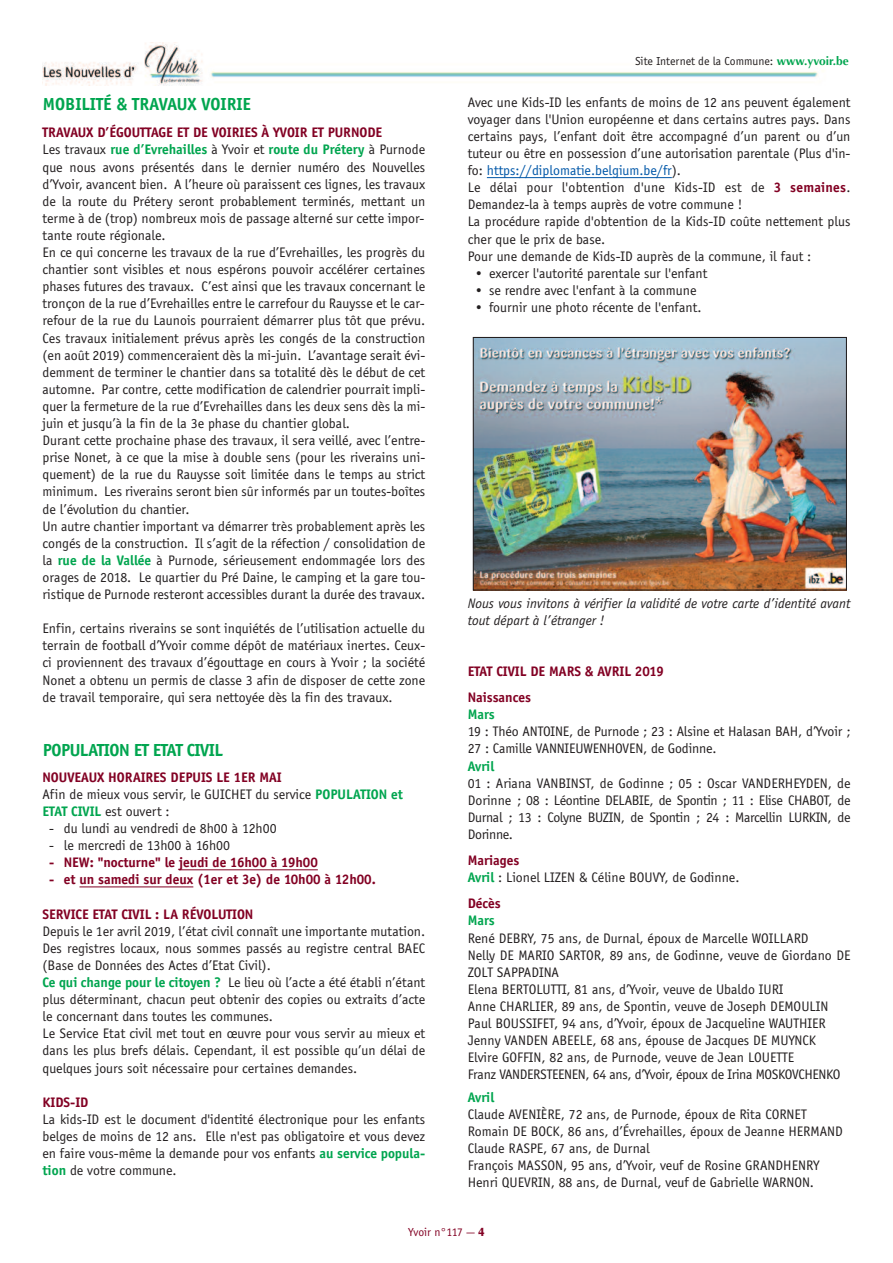
<style>
.page{position:relative;width:893px;height:1263px;background:#fff}
.page>*{position:absolute;margin:0;border:0;box-sizing:border-box;transform-origin:0 0}
.t1{font:700 18px "Officina Sans";color:#00a54f}
.t2{font:700 18px "Officina Sans";letter-spacing:-.025em;color:#00a54f}
.t3{font:14.25px/17.1px "Officina Sans";color:#231f20}
.t4{font:700 14.25px/26.1px "Officina Sans";color:#820123}
.t5{font:italic 14.25px/17.1px "Officina Sans";color:#231f20}
.t6{font:700 14.25px "Officina Sans";color:#00a54f}
.t7{font:12px "Officina Sans";color:#231f20}
.t8{font:12px "Officina Sans";letter-spacing:-.005em;color:#820123}
.s1{font-weight:700;color:#820123}
.s2{font-weight:700;color:#00a54f}
.s3{font-family:"Optima";font-weight:700;color:#00a54f}
.s4{color:#0157a8}
.s5{font-family:"Optima";font-weight:900}
</style>
<div class="page">
<img style="left:43px;top:43px;width:775px;height:42px">
<hr style="left:179px;top:869px;width:139px;height:1px;background:#820123">
<hr style="left:79px;top:887px;width:114px;height:1px;background:#820123">
<hr style="left:487px;top:177px;width:185px;height:1px;background:#0157a8">
<img style="left:475px;top:339px;width:370px;height:249px">
<div style="left:473px;top:337px;width:374px;height:253px;border:1px solid #231f20"></div>
<p class="t1" style="left:43px;top:93px;width:210px">MOBILITÉ &amp; TRAVAUX VOIRIE</p>
<p class="t3" style="left:43px;top:124px;width:384px"><span class="s1">TRAVAUX D’ÉGOUTTAGE ET DE VOIRIES À YVOIR ET PURNODE<br></span>Les travaux <span class="s2">rue d’Evrehailles</span> à Yvoir et <span class="s2">route du Prétery</span> à Purnode que nous avons présentés dans le dernier numéro des Nouvelles d’Yvoir, avancent bien. A l’heure où paraissent ces lignes, les travaux de la route du Prétery seront probablement terminés, mettant un terme à de (trop) nombreux mois de passage alterné sur cette impor&shy;tante route régionale.<br>En ce qui concerne les travaux de la rue d’Evrehailles, les progrès du chantier sont visibles et nous espérons pouvoir accélérer certaines phases futures des travaux. C’est ainsi que les travaux concernant le tronçon de la rue d’Evrehailles entre le carrefour du Rauysse et le car&shy;refour de la rue du Launois pourraient démarrer plus tôt que prévu.<br>Ces travaux initialement prévus après les congés de la construction (en août 2019) commenceraient dès la mi-juin. L’avantage serait évi&shy;demment de terminer le chantier dans sa totalité dès le début de cet automne. Par contre, cette modification de calendrier pourrait impli&shy;quer la fermeture de la rue d’Evrehailles dans les deux sens dès la mi&shy;juin et jusqu’à la fin de la 3e phase du chantier global.<br>Durant cette prochaine phase des travaux, il sera veillé, avec l’entre&shy;prise Nonet, à ce que la mise à double sens (pour les riverains uni&shy;quement) de la rue du Rauysse soit limitée dans le temps au strict minimum. Les riverains seront bien sûr informés par un toutes-boîtes de l’évolution du chantier.<br>Un autre chantier important va démarrer très probablement après les congés de la construction. Il s’agit de la réfection / consolidation de la <span class="s2">rue de la Vallée</span> à Purnode, sérieusement endommagée lors des orages de 2018. Le quartier du Pré Daine, le camping et la gare tou&shy;ristique de Purnode resteront accessibles durant la durée des travaux.</p>
<p class="t3" style="left:43px;top:620px;width:384px;text-align:justify">Enfin, certains riverains se sont inquiétés de l’utilisation actuelle du terrain de football d’Yvoir comme dépôt de matériaux inertes. Ceux&shy;ci proviennent des travaux d’égouttage en cours à Yvoir ; la société Nonet a obtenu un permis de classe 3 afin de disposer de cette zone de travail temporaire, qui sera nettoyée dès la fin des travaux.</p>
<p class="t2" style="left:43px;top:739px;width:181px">POPULATION ET ETAT CIVIL</p>
<p class="t3" style="left:43px;top:768px;width:362px"><span class="s1">NOUVEAUX HORAIRES DEPUIS LE 1ER MAI<br></span>Afin de mieux vous servir, le GUICHET du service <span class="s2">POPULATION et<br>ETAT CIVIL</span> est ouvert :</p>
<p class="t3" style="left:49px;top:820px;width:229px">- du lundi au vendredi de 8h00 à 12h00</p>
<p class="t3" style="left:49px;top:837px;width:183px">- le mercredi de 13h00 à 16h00</p>
<p class="t4" style="left:49px;top:849px;width:270px">- NEW: "nocturne" le jeudi de 16h00 à 19h00</p>
<p class="t4" style="left:49px;top:866px;width:328px">- et un samedi sur deux (1er et 3e) de 10h00 à 12h00.</p>
<p class="t4" style="left:43px;top:901px;width:212px">SERVICE ETAT CIVIL : LA RÉVOLUTION</p>
<p class="t3" style="left:43px;top:922px;width:384px">Depuis le 1er avril 2019, l’état civil connaît une importante mutation.<br>Des registres locaux, nous sommes passés au registre central BAEC (Base de Données des Actes d’Etat Civil).<br><span class="s2">Ce qui change pour le citoyen ?</span> Le lieu où l’acte a été établi n’étant plus déterminant, chacun peut obtenir des copies ou extraits d’acte le concernant dans toutes les communes.<br>Le Service Etat civil met tout en œuvre pour vous servir au mieux et dans les plus brefs délais. Cependant, il est possible qu’un délai de quelques jours soit nécessaire pour certaines demandes.</p>
<p class="t4" style="left:43px;top:1089px;width:47px">KIDS-ID</p>
<p class="t3" style="left:43px;top:1110px;width:384px;text-align:justify">La kids-ID est le document d'identité électronique pour les enfants belges de moins de 12 ans. Elle n'est pas obligatoire et vous devez en faire vous-même la demande pour vos enfants <span class="s2">au service popula&shy;tion</span> de votre commune.</p>
<p class="t7" style="left:635px;top:54px;width:215px">Site Internet de la Commune: <span class="s3">www.yvoir.be</span></p>
<p class="t3" style="left:468px;top:93px;width:384px">Avec une Kids-ID les enfants de moins de 12 ans peuvent également voyager dans l'Union européenne et dans certains autres pays. Dans certains pays, l’enfant doit être accompagné d’un parent ou d’un tuteur ou être en possession d’une autorisation parentale (Plus d'in&shy;fo: <span class="s4">https://diplomatie.belgium.be/fr</span>).<br>Le délai pour l'obtention d'une Kids-ID est de <span class="s1">3 semaines</span>.<br>Demandez-la à temps auprès de votre commune !<br>La procédure rapide d'obtention de la Kids-ID coûte nettement plus cher que le prix de base.<br>Pour une demande de Kids-ID auprès de la commune, il faut :</p>
<p class="t3" style="left:474px;top:264px;width:235px">• exercer l'autorité parentale sur l'enfant</p>
<p class="t3" style="left:474px;top:281px;width:224px">• se rendre avec l'enfant à la commune</p>
<p class="t3" style="left:474px;top:298px;width:229px">• fournir une photo récente de l'enfant.</p>
<p class="t5" style="left:468px;top:594px;width:384px">Nous vous invitons à vérifier la validité de votre carte d’identité avant tout départ à l’étranger !</p>
<p class="t4" style="left:468px;top:658px;width:198px">ETAT CIVIL DE MARS &amp; AVRIL 2019<br>Naissances</p>
<p class="t6" style="left:468px;top:706px;width:29px">Mars</p>
<p class="t3" style="left:468px;top:723px;width:384px">19 : Théo ANTOINE, de Purnode ; 23 : Alsine et Halasan BAH, d’Yvoir ;<br>27 : Camille VANNIEUWENHOVEN, de Godinne.</p>
<p class="t6" style="left:468px;top:757px;width:28px">Avril</p>
<p class="t3" style="left:468px;top:774px;width:384px;text-align:justify">01 : Ariana VANBINST, de Godinne ; 05 : Oscar VANDERHEYDEN, de Dorinne ; 08 : Léontine DELABIE, de Spontin ; 11 : Elise CHABOT, de Durnal ; 13 : Colyne BUZIN, de Spontin ; 24 : Marcellin LURKIN, de Dorinne.</p>
<p class="t3" style="left:468px;top:852px;width:273px"><span class="s1">Mariages<br></span><span class="s2">Avril</span> : Lionel LIZEN &amp; Céline BOUVY, de Godinne.</p>
<p class="t4" style="left:468px;top:890px;width:35px">Décès</p>
<p class="t6" style="left:468px;top:912px;width:29px">Mars</p>
<p class="t3" style="left:468px;top:929px;width:384px">René DEBRY, 75 ans, de Durnal, époux de Marcelle WOILLARD<br>Nelly DE MARIO SARTOR, 89 ans, de Godinne, veuve de Giordano DE ZOLT SAPPADINA<br>Elena BERTOLUTTI, 81 ans, d’Yvoir, veuve de Ubaldo IURI<br>Anne CHARLIER, 89 ans, de Spontin, veuve de Joseph DEMOULIN Paul BOUSSIFET, 94 ans, d’Yvoir, époux de Jacqueline WAUTHIER Jenny VANDEN ABEELE, 68 ans, épouse de Jacques DE MUYNCK<br>Elvire GOFFIN, 82 ans, de Purnode, veuve de Jean LOUETTE<br>Franz VANDERSTEENEN, 64 ans, d’Yvoir, époux de Irina MOSKOVCHENKO</p>
<p class="t6" style="left:468px;top:1088px;width:28px">Avril</p>
<p class="t3" style="left:468px;top:1105px;width:376px">Claude AVENIÈRE, 72 ans, de Purnode, époux de Rita CORNET Romain DE BOCK, 86 ans, d’Évrehailles, époux de Jeanne HERMAND Claude RASPE, 67 ans, de Durnal<br>François MASSON, 95 ans, d’Yvoir, veuf de Rosine GRANDHENRY Henri QUEVRIN, 88 ans, de Durnal, veuf de Gabrielle WARNON.</p>
<p class="t8" style="left:408px;top:1225px;width:78px">Yvoir n°117 — <span class="s5">4</span></p>
</div>
